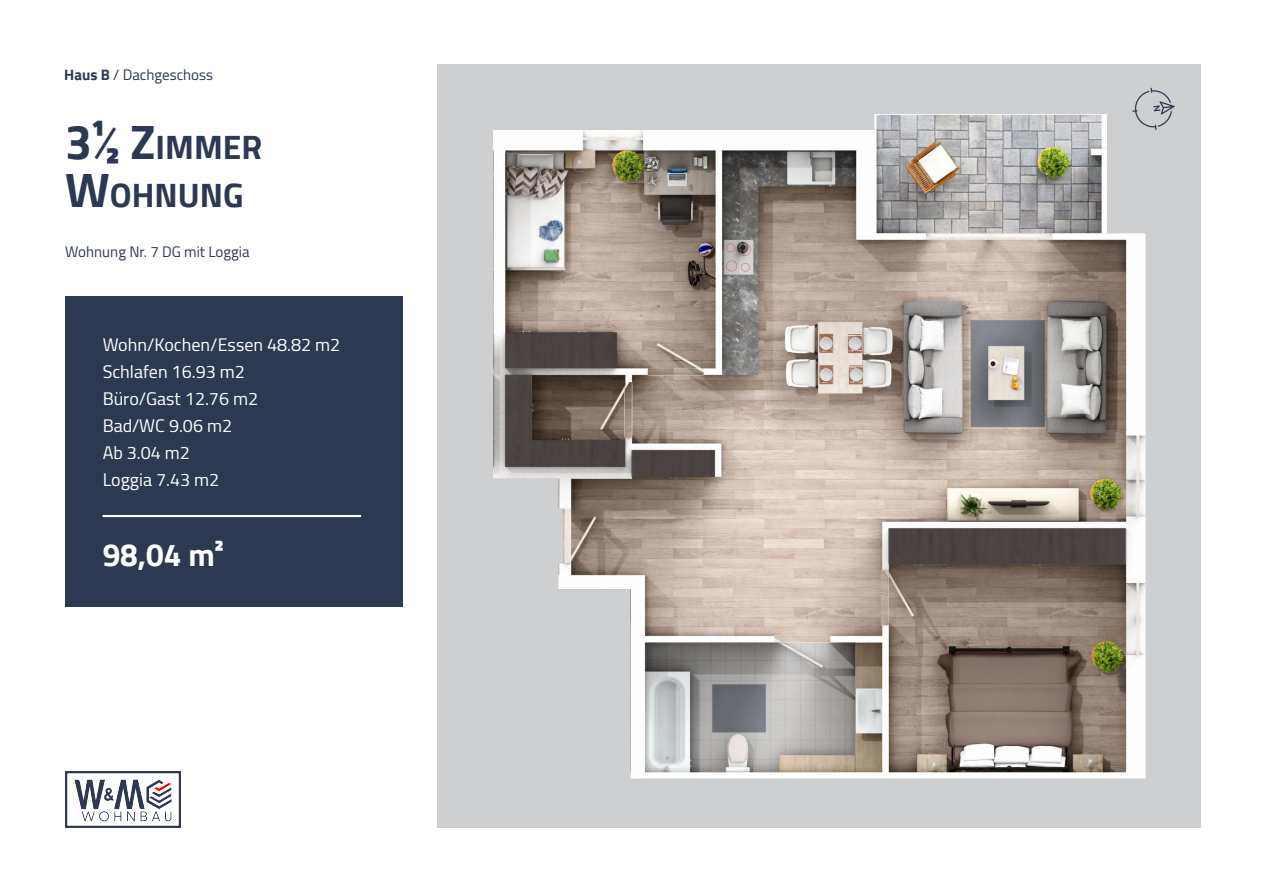
<style>
.page{position:relative;width:1263px;height:893px;background:#fff}
.page>*{position:absolute;margin:0;border:0;box-sizing:border-box;transform-origin:0 0}
.t1{font:700 48px "Cairo";color:#2d3852}
.t2{font:700 33.6px "Cairo";color:#2d3852}
.t3{font:700 31.5px "Cairo";color:#fff}
.t4{font:18px/27px "Cairo";color:#fff}
.t5{font:15px "Cairo";color:#2f3850}
.t6{font:15px "Cairo";color:#2d3852}
.s1{font-weight:700}
.s2{font-size:33.6px}
.s3{font-size:48px}
</style>
<div class="page">
<div style="left:437px;top:64px;width:764px;height:763px;background:#cdcfd0"></div>
<svg style="left:1132px;top:88px;width:43px;height:42px"></svg>
<img style="left:65px;top:772px;width:116px;height:55px">
<div style="left:65px;top:296px;width:338px;height:310px;background:#2d3852"></div>
<hr style="left:103px;top:515px;width:258px;height:2px;background:#fff">
<img style="left:493px;top:114px;width:652px;height:664px">
<img style="left:648px;top:368px;width:56px;height:7px">
<img style="left:881px;top:570px;width:8px;height:55px">
<img style="left:774px;top:635px;width:56px;height:7px">
<div style="left:505px;top:332px;width:111px;height:36px;background:#4a4342"></div>
<div style="left:631px;top:450px;width:83px;height:27px;background:#4b4343"></div>
<div style="left:888px;top:528px;width:237px;height:36px;background:#4a4343"></div>
<svg style="left:505px;top:375px;width:127px;height:92px;background:#5b4f49"></svg>
<p class="t6" style="left:64px;top:62px;width:150px"><span class="s1">Haus B</span> / Dachgeschoss</p>
<h1 class="t1" style="left:65px;top:114px;width:199px">3¹⁄₂ Z<span class="s2">IMMER</span></h1>
<h2 class="t2" style="left:65px;top:175px;width:180px"><span class="s3">W</span>OHNUNG</h2>
<p class="t5" style="left:65px;top:239px;width:186px">Wohnung Nr. 7 DG mit Loggia</p>
<p class="t4" style="left:103px;top:331px;width:239px">Wohn/Kochen/Essen 48.82 m2<br>Schlafen 16.93 m2<br>Büro/Gast 12.76 m2<br>Bad/WC 9.06 m2<br>Ab 3.04 m2<br>Loggia 7.43 m2</p>
<h3 class="t3" style="left:103px;top:536px;width:123px">98,04 m²</h3>
</div>
